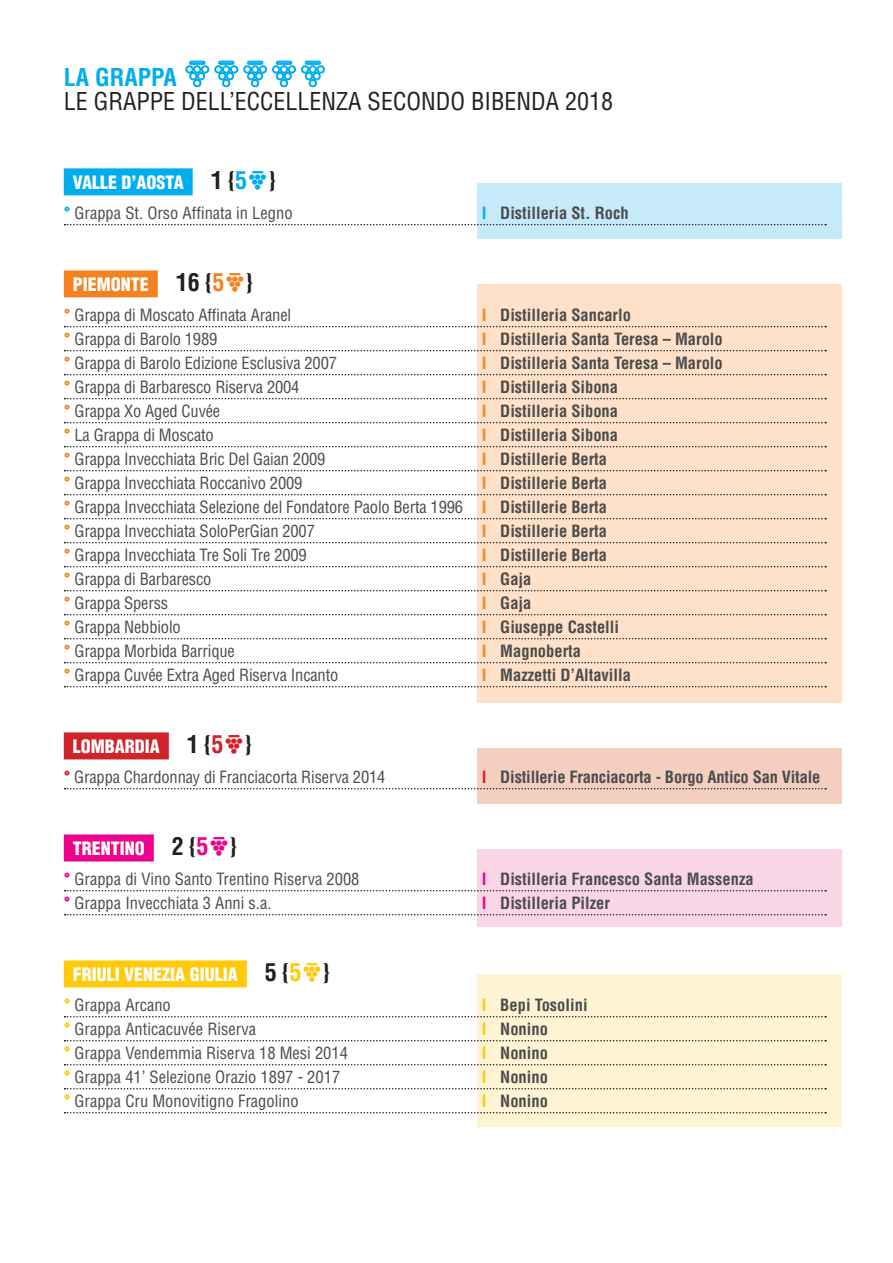
<style>
.page{position:relative;width:893px;height:1263px;background:#fff}
.page>*{position:absolute;margin:0;border:0;box-sizing:border-box;transform-origin:0 0}
.t1{font:condensed 24px "Helvetica";color:#231f20}
.t2{font:700 condensed 24px "Helvetica";color:#00aeef}
.Stile_di_paragrafo_1{font:900 condensed 18px "Helvetica";color:#fff}
.Stile_di_paragrafo_2{font:condensed 16.5px "Helvetica";letter-spacing:-.01em;color:#4b4c4d}
.Stile_di_paragrafo_2-2{font:700 condensed 16.5px "Helvetica";color:#4b4c4d}
.s1{font-family:"Duemilavini 09 Plain";font-weight:400;font-stretch:normal;font-size:22.5px}
.s2{font-weight:700;font-size:24px;color:#231f20}
.s3{font-weight:700;font-size:24px;color:#00aeef}
.s4{font-family:"Duemilavini 09 Plain";font-weight:400;font-stretch:normal;font-size:16.5px;color:#00aeef}
.s5{font-weight:900;color:#00aeef}
.s6{font-weight:700;font-size:24px;color:#f58220}
.s7{font-family:"Duemilavini 09 Plain";font-weight:400;font-stretch:normal;font-size:16.5px;color:#f58220}
.s8{font-weight:900;color:#f58220}
.s9{font-weight:700}
.s10{font-weight:700;font-size:24px;color:#d1232a}
.s11{font-family:"Duemilavini 09 Plain";font-weight:400;font-stretch:normal;font-size:16.5px;color:#d1232a}
.s12{font-weight:900;color:#d1232a}
.s13{font-weight:700;font-size:24px;color:#ed028c}
.s14{font-family:"Duemilavini 09 Plain";font-weight:400;font-stretch:normal;font-size:16.5px;color:#ed028c}
.s15{font-weight:900;color:#ed028c}
.s16{font-weight:700;font-size:24px;color:#feca0a}
.s17{font-family:"Duemilavini 09 Plain";font-weight:400;font-stretch:normal;font-size:16.5px;color:#feca0a}
.s18{font-weight:900;color:#feca0a}
</style>
<div class="page">
<div style="left:477px;top:183px;width:364px;height:56px;background:#c6eafa"></div>
<div style="left:477px;top:849px;width:364px;height:78px;background:#fad5e5"></div>
<div style="left:477px;top:974px;width:364px;height:153px;background:#fef3d2"></div>
<div style="left:477px;top:748px;width:364px;height:56px;background:#f4cfc0"></div>
<div style="left:477px;top:284px;width:364px;height:418px;background:#fee1c8"></div>
<div style="left:64px;top:168px;width:129px;height:27px;background:#00aeef"></div>
<svg style="left:65px;top:224px;width:761px;height:1px"></svg>
<div style="left:64px;top:270px;width:94px;height:27px;background:#f58220"></div>
<svg style="left:65px;top:326px;width:761px;height:1px"></svg>
<svg style="left:65px;top:350px;width:761px;height:1px"></svg>
<svg style="left:65px;top:374px;width:761px;height:1px"></svg>
<svg style="left:65px;top:398px;width:761px;height:1px"></svg>
<svg style="left:65px;top:422px;width:761px;height:1px"></svg>
<svg style="left:65px;top:446px;width:761px;height:1px"></svg>
<svg style="left:65px;top:470px;width:761px;height:1px"></svg>
<svg style="left:65px;top:494px;width:761px;height:1px"></svg>
<svg style="left:65px;top:518px;width:761px;height:1px"></svg>
<svg style="left:65px;top:542px;width:761px;height:1px"></svg>
<svg style="left:65px;top:566px;width:761px;height:1px"></svg>
<svg style="left:65px;top:590px;width:761px;height:1px"></svg>
<svg style="left:65px;top:614px;width:761px;height:1px"></svg>
<svg style="left:65px;top:638px;width:761px;height:1px"></svg>
<svg style="left:65px;top:662px;width:761px;height:1px"></svg>
<svg style="left:65px;top:686px;width:761px;height:1px"></svg>
<div style="left:64px;top:732px;width:105px;height:27px;background:#d1232a"></div>
<svg style="left:65px;top:788px;width:761px;height:1px"></svg>
<div style="left:64px;top:834px;width:90px;height:27px;background:#ed028c"></div>
<svg style="left:65px;top:890px;width:761px;height:1px"></svg>
<svg style="left:65px;top:914px;width:761px;height:1px"></svg>
<div style="left:64px;top:960px;width:183px;height:27px;background:#feca0a"></div>
<svg style="left:65px;top:1016px;width:761px;height:1px"></svg>
<svg style="left:65px;top:1040px;width:761px;height:1px"></svg>
<svg style="left:65px;top:1064px;width:761px;height:1px"></svg>
<svg style="left:65px;top:1088px;width:761px;height:1px"></svg>
<svg style="left:65px;top:1112px;width:761px;height:1px"></svg>
<svg style="left:185px;top:61px;width:140px;height:26px"></svg>
<p class="t2" style="left:64px;top:62px;width:265px">LA GRAPPA <span class="s1">22222</span></p>
<p class="t1" style="left:64px;top:86px;width:551px">LE GRAPPE DELL’ECCELLENZA SECONDO BIBENDA 2018</p>
<p class="Stile_di_paragrafo_1" style="left:73px;top:171px;width:204px">VALLE D’AOSTA <span class="s2">1 {</span><span class="s3">5</span><span class="s4">1</span><span class="s2">}</span></p>
<p class="Stile_di_paragrafo_2" style="left:64px;top:202px;width:230px"><span class="s5">°</span> Grappa St. Orso Affinata in Legno</p>
<p class="Stile_di_paragrafo_2-2" style="left:482px;top:203px;width:148px"><span class="s5">|</span> Distilleria St. Roch</p>
<p class="Stile_di_paragrafo_1" style="left:73px;top:273px;width:181px">PIEMONTE <span class="s2">16 {</span><span class="s6">5</span><span class="s7">1</span><span class="s2">}</span></p>
<p class="Stile_di_paragrafo_2" style="left:64px;top:304px;width:229px"><span class="s8">°</span> Grappa di Moscato Affinata Aranel</p>
<p class="Stile_di_paragrafo_2-2" style="left:482px;top:305px;width:150px"><span class="s8">|</span> Distilleria Sancarlo</p>
<p class="Stile_di_paragrafo_2" style="left:64px;top:328px;width:155px"><span class="s8">°</span> Grappa di Barolo 1989</p>
<p class="Stile_di_paragrafo_2-2" style="left:482px;top:329px;width:242px"><span class="s8">|</span> Distilleria Santa Teresa – Marolo</p>
<p class="Stile_di_paragrafo_2" style="left:64px;top:352px;width:275px"><span class="s8">°</span> Grappa di Barolo Edizione Esclusiva 2007</p>
<p class="Stile_di_paragrafo_2-2" style="left:482px;top:353px;width:242px"><span class="s8">|</span> Distilleria Santa Teresa – Marolo</p>
<p class="Stile_di_paragrafo_2" style="left:64px;top:376px;width:237px"><span class="s8">°</span> Grappa di Barbaresco Riserva 2004</p>
<p class="Stile_di_paragrafo_2-2" style="left:482px;top:377px;width:137px"><span class="s8">|</span> Distilleria Sibona</p>
<p class="Stile_di_paragrafo_2" style="left:64px;top:400px;width:158px"><span class="s8">°</span> Grappa Xo Aged Cuvée</p>
<p class="Stile_di_paragrafo_2-2" style="left:482px;top:401px;width:137px"><span class="s8">|</span> Distilleria Sibona</p>
<p class="Stile_di_paragrafo_2" style="left:64px;top:424px;width:152px"><span class="s8">°</span> La Grappa di Moscato</p>
<p class="Stile_di_paragrafo_2-2" style="left:482px;top:425px;width:137px"><span class="s8">|</span> Distilleria Sibona</p>
<p class="Stile_di_paragrafo_2" style="left:64px;top:448px;width:263px"><span class="s8">°</span> Grappa Invecchiata Bric Del Gaian 2009</p>
<p class="Stile_di_paragrafo_2-2" style="left:482px;top:449px;width:126px"><span class="s8">|</span> Distillerie Berta</p>
<p class="Stile_di_paragrafo_2" style="left:64px;top:472px;width:240px"><span class="s8">°</span> Grappa Invecchiata Roccanivo 2009</p>
<p class="Stile_di_paragrafo_2-2" style="left:482px;top:473px;width:126px"><span class="s8">|</span> Distillerie Berta</p>
<p class="Stile_di_paragrafo_2" style="left:64px;top:496px;width:545px"><span class="s8">°</span> Grappa Invecchiata Selezione del Fondatore Paolo Berta 1996 <span class="s8">|</span> <span class="s9">Distillerie Berta</span></p>
<p class="Stile_di_paragrafo_2" style="left:64px;top:520px;width:253px"><span class="s8">°</span> Grappa Invecchiata SoloPerGian 2007</p>
<p class="Stile_di_paragrafo_2-2" style="left:482px;top:521px;width:126px"><span class="s8">|</span> Distillerie Berta</p>
<p class="Stile_di_paragrafo_2" style="left:64px;top:544px;width:245px"><span class="s8">°</span> Grappa Invecchiata Tre Soli Tre 2009</p>
<p class="Stile_di_paragrafo_2-2" style="left:482px;top:545px;width:126px"><span class="s8">|</span> Distillerie Berta</p>
<p class="Stile_di_paragrafo_2" style="left:64px;top:568px;width:149px"><span class="s8">°</span> Grappa di Barbaresco</p>
<p class="Stile_di_paragrafo_2-2" style="left:482px;top:569px;width:51px"><span class="s8">|</span> Gaja</p>
<p class="Stile_di_paragrafo_2" style="left:64px;top:592px;width:106px"><span class="s8">°</span> Grappa Sperss</p>
<p class="Stile_di_paragrafo_2-2" style="left:482px;top:593px;width:51px"><span class="s8">|</span> Gaja</p>
<p class="Stile_di_paragrafo_2" style="left:64px;top:616px;width:119px"><span class="s8">°</span> Grappa Nebbiolo</p>
<p class="Stile_di_paragrafo_2-2" style="left:482px;top:617px;width:138px"><span class="s8">|</span> Giuseppe Castelli</p>
<p class="Stile_di_paragrafo_2" style="left:64px;top:640px;width:173px"><span class="s8">°</span> Grappa Morbida Barrique</p>
<p class="Stile_di_paragrafo_2-2" style="left:482px;top:641px;width:100px"><span class="s8">|</span> Magnoberta</p>
<p class="Stile_di_paragrafo_2" style="left:64px;top:664px;width:276px"><span class="s8">°</span> Grappa Cuvée Extra Aged Riserva Incanto</p>
<p class="Stile_di_paragrafo_2-2" style="left:482px;top:665px;width:150px"><span class="s8">|</span> Mazzetti D’Altavilla</p>
<p class="Stile_di_paragrafo_1" style="left:73px;top:735px;width:180px">LOMBARDIA <span class="s2">1 {</span><span class="s10">5</span><span class="s11">1</span><span class="s2">}</span></p>
<p class="Stile_di_paragrafo_2" style="left:64px;top:766px;width:323px"><span class="s12">°</span> Grappa Chardonnay di Franciacorta Riserva 2014</p>
<p class="Stile_di_paragrafo_2-2" style="left:482px;top:767px;width:340px"><span class="s12">|</span> Distillerie Franciacorta - Borgo Antico San Vitale</p>
<p class="Stile_di_paragrafo_1" style="left:73px;top:837px;width:165px">TRENTINO <span class="s2">2 {</span><span class="s13">5</span><span class="s14">1</span><span class="s2">}</span></p>
<p class="Stile_di_paragrafo_2" style="left:64px;top:868px;width:297px"><span class="s15">°</span> Grappa di Vino Santo Trentino Riserva 2008</p>
<p class="Stile_di_paragrafo_2-2" style="left:482px;top:869px;width:273px"><span class="s15">|</span> Distilleria Francesco Santa Massenza</p>
<p class="Stile_di_paragrafo_2" style="left:64px;top:892px;width:209px"><span class="s15">°</span> Grappa Invecchiata 3 Anni s.a.</p>
<p class="Stile_di_paragrafo_2-2" style="left:482px;top:893px;width:129px"><span class="s15">|</span> Distilleria Pilzer</p>
<p class="Stile_di_paragrafo_1" style="left:73px;top:963px;width:258px">FRIULI VENEZIA GIULIA <span class="s2">5 {</span><span class="s16">5</span><span class="s17">1</span><span class="s2">}</span></p>
<p class="Stile_di_paragrafo_2" style="left:64px;top:994px;width:109px"><span class="s18">°</span> Grappa Arcano</p>
<p class="Stile_di_paragrafo_2-2" style="left:482px;top:995px;width:107px"><span class="s18">|</span> Bepi Tosolini</p>
<p class="Stile_di_paragrafo_2" style="left:64px;top:1018px;width:194px"><span class="s18">°</span> Grappa Anticacuvée Riserva</p>
<p class="Stile_di_paragrafo_2-2" style="left:482px;top:1019px;width:67px"><span class="s18">|</span> Nonino</p>
<p class="Stile_di_paragrafo_2" style="left:64px;top:1042px;width:286px"><span class="s18">°</span> Grappa Vendemmia Riserva 18 Mesi 2014</p>
<p class="Stile_di_paragrafo_2-2" style="left:482px;top:1043px;width:67px"><span class="s18">|</span> Nonino</p>
<p class="Stile_di_paragrafo_2" style="left:64px;top:1066px;width:278px"><span class="s18">°</span> Grappa 41’ Selezione Orazio 1897 - 2017</p>
<p class="Stile_di_paragrafo_2-2" style="left:482px;top:1067px;width:67px"><span class="s18">|</span> Nonino</p>
<p class="Stile_di_paragrafo_2" style="left:64px;top:1090px;width:236px"><span class="s18">°</span> Grappa Cru Monovitigno Fragolino</p>
<p class="Stile_di_paragrafo_2-2" style="left:482px;top:1091px;width:67px"><span class="s18">|</span> Nonino</p>
</div>
